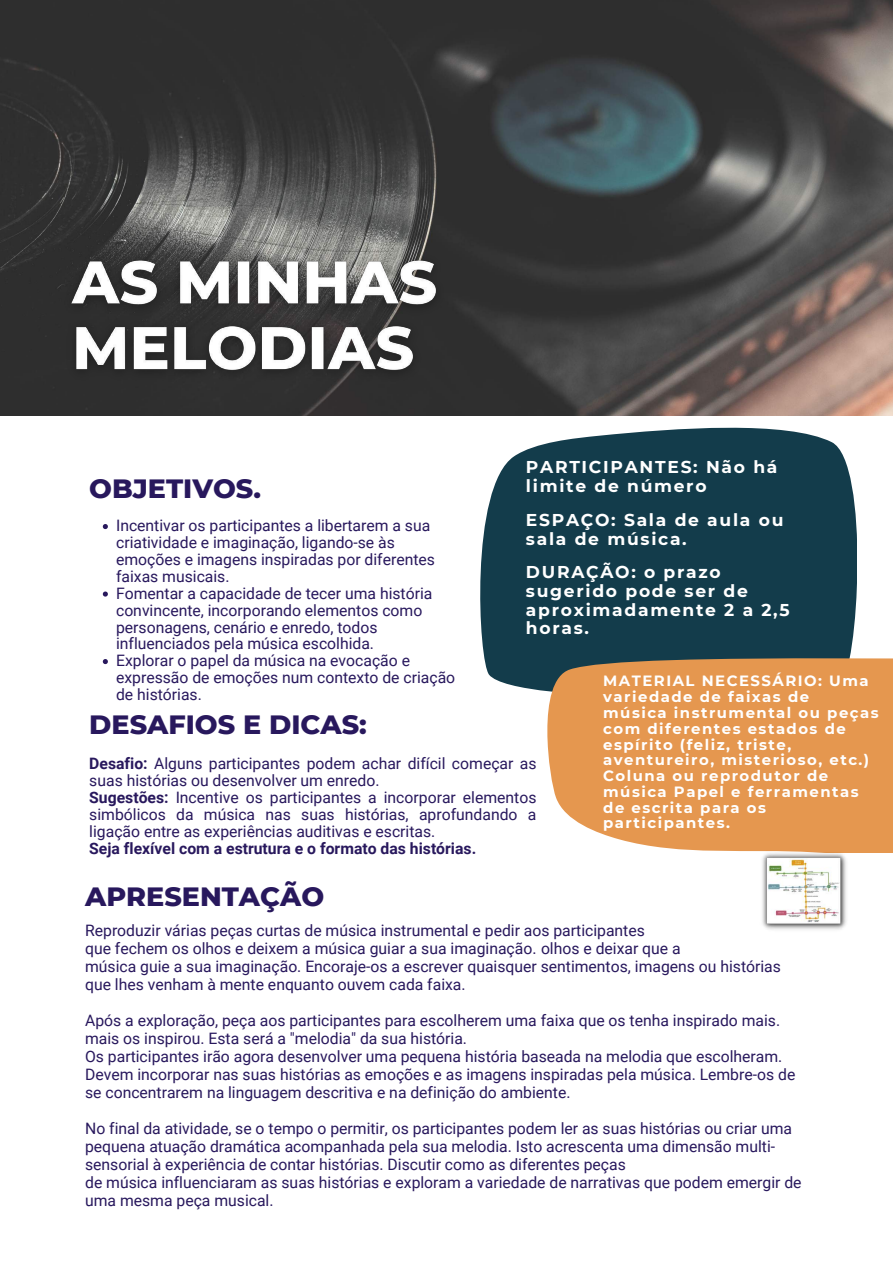
<style>
.page{position:relative;width:893px;height:1263px;background:#fff}
.page>*{position:absolute;margin:0;border:0;box-sizing:border-box;transform-origin:0 0}
.t1{font:800 27px "Montserrat";color:#28185d}
.t2{font:700 17.1px/18.6px "Montserrat";letter-spacing:.1em;color:#fff}
.t3{font:15.75px/16.9px "Roboto";color:#28185d}
.t4{font:700 15.75px "Roboto";color:#28185d}
.t5{font:700 14.85px/15.8px "Montserrat";letter-spacing:.1em;color:#fff}
.s1{font-weight:700}
</style>
<div class="page">
<img style="left:0;top:0;width:893px;height:416px">
<svg style="left:480px;top:428px;width:376px;height:263px;background:#244a58"></svg>
<svg style="left:544px;top:635px;width:349px;height:217px;background:#cf9358"></svg>
<img style="left:57px;top:245px;width:393px;height:142px">
<svg style="left:103px;top:524px;width:5px;height:5px"></svg>
<svg style="left:103px;top:591px;width:5px;height:6px"></svg>
<svg style="left:103px;top:659px;width:5px;height:5px"></svg>
<img style="left:759px;top:849px;width:89px;height:81px">
<p class="t2" style="left:526px;top:458px;width:253px">PARTICIPANTES: Não há limite de número</p>
<p class="t2" style="left:526px;top:511px;width:259px">ESPAÇO: Sala de aula ou sala de música.</p>
<p class="t2" style="left:526px;top:563px;width:265px">DURAÇÃO: o prazo sugerido pode ser de aproximadamente 2 a 2,5 horas.</p>
<p class="t5" style="left:603px;top:673px;width:277px">MATERIAL NECESSÁRIO: Uma variedade de faixas de<br>música instrumental ou peças com diferentes estados de espírito (feliz, triste, aventureiro, misterioso, etc.)<br>Coluna ou reprodutor de música Papel e ferramentas de escrita para os participantes.</p>
<h1 class="t1" style="left:89px;top:472px;width:173px">OBJETIVOS.</h1>
<p class="t3" style="left:116px;top:517px;width:340px">Incentivar os participantes a libertarem a sua criatividade e imaginação, ligando-se às emoções e imagens inspiradas por diferentes faixas musicais.<br>Fomentar a capacidade de tecer uma história convincente, incorporando elementos como personagens, cenário e enredo, todos influenciados pela música escolhida.<br>Explorar o papel da música na evocação e expressão de emoções num contexto de criação de histórias.</p>
<h1 class="t1" style="left:89px;top:708px;width:279px">DESAFIOS E DICAS:</h1>
<p class="t3" style="left:89px;top:756px;width:449px"><span class="s1">Desafio:</span> Alguns participantes podem achar difícil começar as suas histórias ou desenvolver um enredo.<br><span class="s1">Sugestões:</span> Incentive os participantes a incorporar elementos simbólicos da música nas suas histórias, aprofundando a ligação entre as experiências auditivas e escritas.</p>
<p class="t4" style="left:89px;top:839px;width:388px">Seja flexível com a estrutura e o formato das histórias.</p>
<h1 class="t1" style="left:85px;top:879px;width:240px">APRESENTAÇÃO</h1>
<p class="t3" style="left:85px;top:921px;width:697px;line-height:18px">Reproduzir várias peças curtas de música instrumental e pedir aos participantes<br>que fechem os olhos e deixem a música guiar a sua imaginação. olhos e deixar que a<br>música guie a sua imaginação. Encoraje-os a escrever quaisquer sentimentos, imagens ou histórias que lhes venham à mente enquanto ouvem cada faixa.</p>
<p class="t3" style="left:85px;top:1011px;width:711px;line-height:18px">Após a exploração, peça aos participantes para escolherem uma faixa que os tenha inspirado mais. mais os inspirou. Esta será a "melodia" da sua história.<br>Os participantes irão agora desenvolver uma pequena história baseada na melodia que escolheram.<br>Devem incorporar nas suas histórias as emoções e as imagens inspiradas pela música. Lembre-os de se concentrarem na linguagem descritiva e na definição do ambiente.</p>
<p class="t3" style="left:85px;top:1119px;width:718px;line-height:18px">No final da atividade, se o tempo o permitir, os participantes podem ler as suas histórias ou criar uma pequena atuação dramática acompanhada pela sua melodia. Isto acrescenta uma dimensão multi&shy;sensorial à experiência de contar histórias. Discutir como as diferentes peças<br>de música influenciaram as suas histórias e exploram a variedade de narrativas que podem emergir de uma mesma peça musical.</p>
</div>
